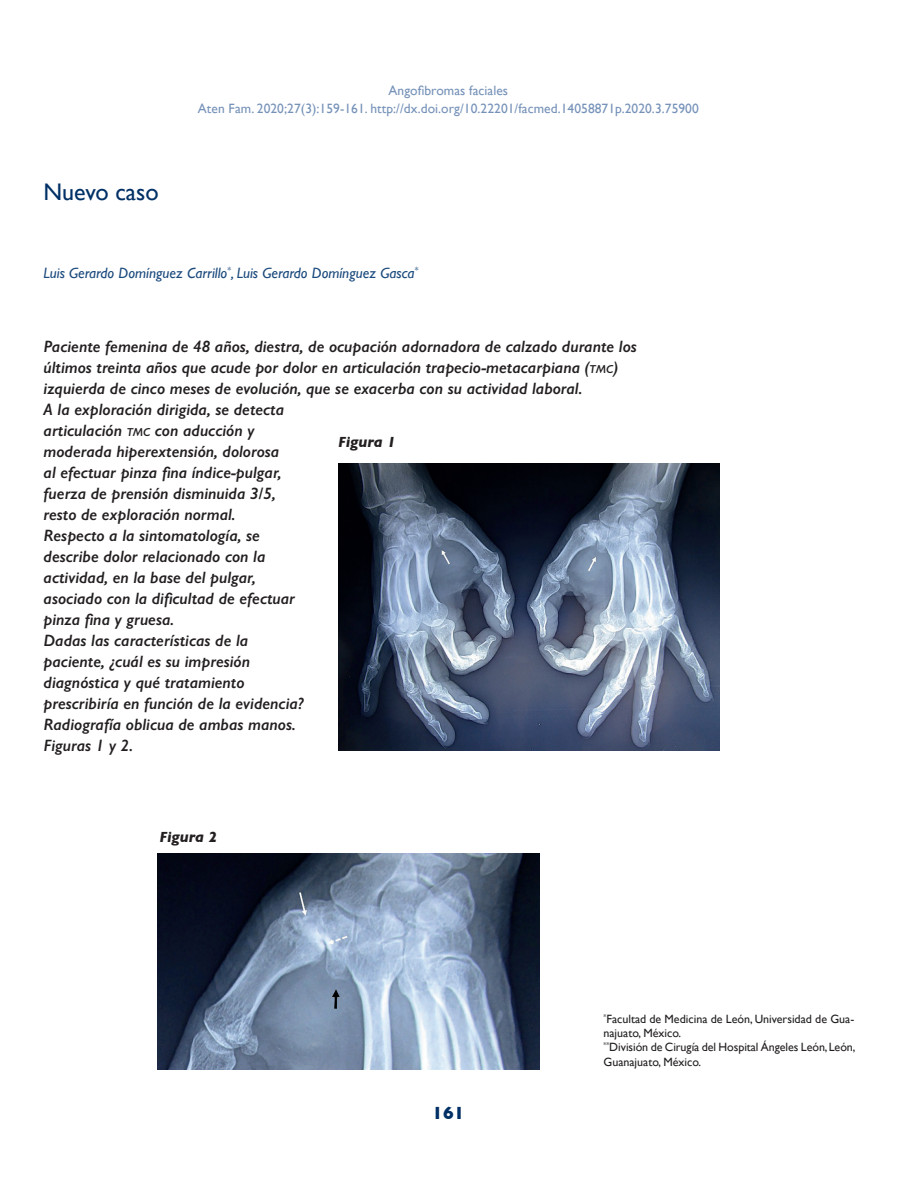
<style>
.page{position:relative;width:918px;height:1188px;background:#fff}
.page>*{position:absolute;margin:0;border:0;box-sizing:border-box;transform-origin:0 0}
.t1{font:24px "Gill Sans";color:#003066}
.t2{font:700 18px "Gill Sans";color:#003066}
.t3{font:italic 600 16.5px/21px "Gill Sans";color:#231f20}
.t4{font:italic 15px "Gill Sans";color:#1b4a7d}
.t5{font:italic 700 15px "Gill Sans";color:#231f20}
.t6{font:13.5px/18px "Gill Sans";letter-spacing:.005em;color:#7692b9;text-align:center}
.t7{font:12px/14.2px "Gill Sans";color:#231f20}
.s1{font-size:11.55px}
</style>
<div class="page">
<img style="left:157px;top:853px;width:382px;height:217px">
<img style="left:338px;top:463px;width:382px;height:287px">
<h1 class="t1" style="left:44px;top:178px;width:117px">Nuevo caso</h1>
<p class="t6" style="left:198px;top:81px;width:503px">Angofibromas faciales<br>Aten Fam. 2020;27(3):159-161. http://dx.doi.org/10.22201/facmed.14058871p.2020.3.75900</p>
<p class="t4" style="left:44px;top:264px;width:376px">Luis Gerardo Domínguez Carrillo<sup>*</sup>, Luis Gerardo Domínguez Gasca<sup>*</sup></p>
<p class="t3" style="left:44px;top:335px;width:595px">Paciente femenina de 48 años, diestra, de ocupación adornadora de calzado durante los últimos treinta años que acude por dolor en articulación trapecio-metacarpiana (<span class="s1">TMC</span>) izquierda de cinco meses de evolución, que se exacerba con su actividad laboral.<br>A la exploración dirigida, se detecta<br>articulación <span class="s1">TMC</span> con aducción y<br>moderada hiperextensión, dolorosa<br>al efectuar pinza fina índice-pulgar,<br>fuerza de prensión disminuida 3/5,<br>resto de exploración normal.<br>Respecto a la sintomatología, se<br>describe dolor relacionado con la<br>actividad, en la base del pulgar,<br>asociado con la dificultad de efectuar<br>pinza fina y gruesa.<br>Dadas las características de la<br>paciente, ¿cuál es su impresión<br>diagnóstica y qué tratamiento<br>prescribiría en función de la evidencia?<br>Radiografía oblicua de ambas manos.<br>Figuras 1 y 2.</p>
<p class="t5" style="left:338px;top:433px;width:59px">Figura 1</p>
<p class="t5" style="left:159px;top:828px;width:59px">Figura 2</p>
<p class="t2" style="left:432px;top:1099px;width:34px">161</p>
<p class="t7" style="left:603px;top:1012px;width:254px"><sup>*</sup>Facultad de Medicina de León, Universidad de Gua&shy;najuato, México.<br><sup>**</sup>División de Cirugía del Hospital Ángeles León, León, Guanajuato, México.</p>
</div>
